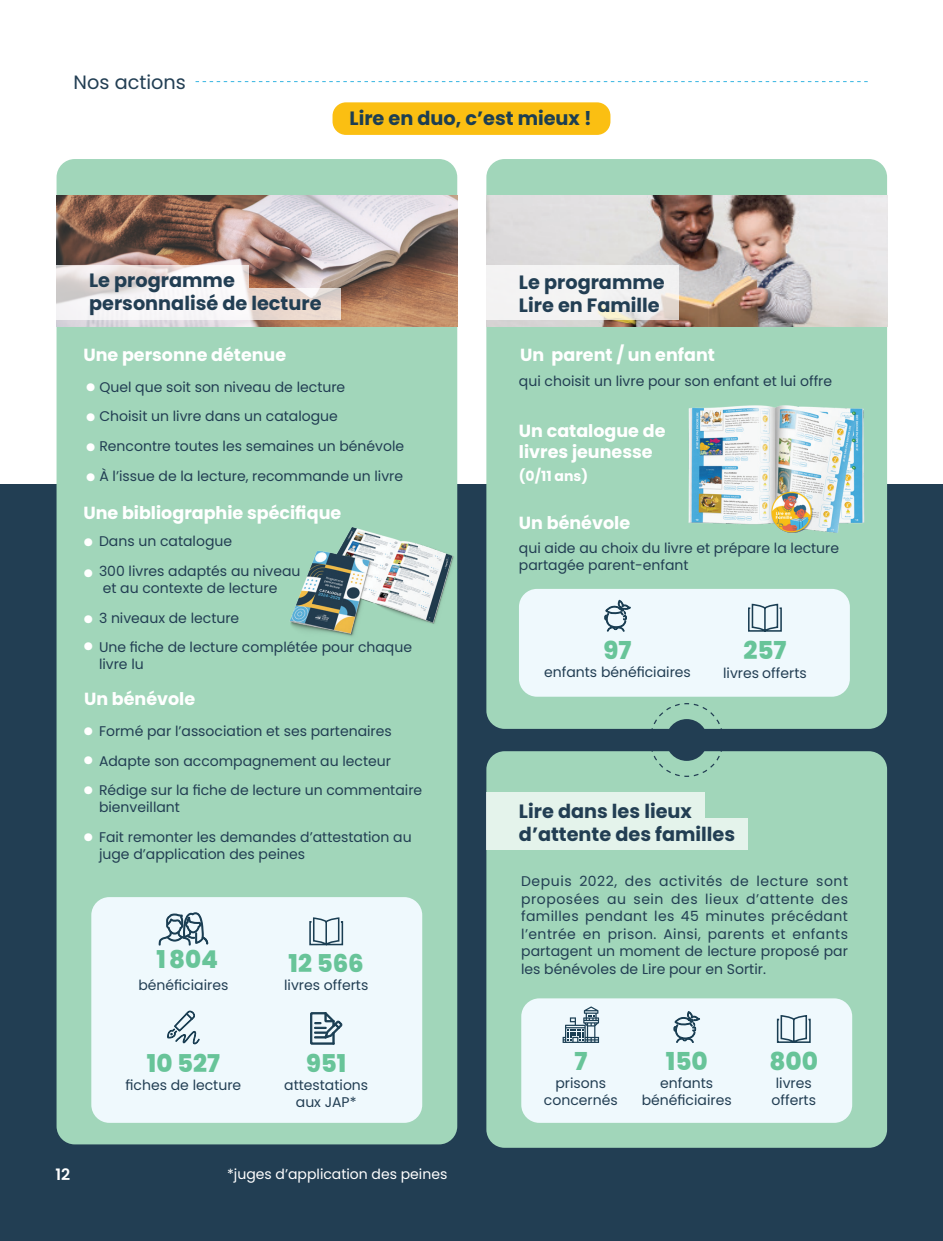
<style>
.page{position:relative;width:943px;height:1241px;background:#fff}
.page>*{position:absolute;margin:0;border:0;box-sizing:border-box;transform-origin:0 0}
.t1{font:700 26.25px/28.7px "Poppins";color:#fff}
.t2{font:800 24.68px "Poppins";color:#68c499}
.t3{font:800 24.5px "Poppins";color:#68c499}
.t4{font:700 19.25px/23.1px "Poppins";color:#223e53}
.t5{font:700 19.25px "Poppins";color:#1c3e52}
.t6{font:19.25px "Poppins";color:#223e53}
.t7{font:700 17.5px/21px "Poppins";color:#fff}
.t8{font:600 15.75px "Poppins";color:#fff}
.t9{font:14px/29.8px "Poppins";color:#223e53}
.t10{font:14px "Poppins";color:#fff}
.t11{font:700 14px "Poppins";color:#fff}
</style>
<div class="page">
<div style="left:0;top:484px;width:943px;height:756px;background:#223e53"></div>
<div style="left:57px;top:159px;width:400px;height:985px;background:#a1d6ba;border-radius:18px"></div>
<div style="left:486px;top:159px;width:401px;height:569px;background:#a1d6ba;border-radius:18px"></div>
<div style="left:486px;top:751px;width:401px;height:396px;background:#a1d6ba;border-radius:18px"></div>
<div style="left:519px;top:588px;width:330px;height:108px;background:#eff9fd;border-radius:18px"></div>
<div style="left:521px;top:998px;width:331px;height:124px;background:#eff9fd;border-radius:18px"></div>
<div style="left:91px;top:897px;width:331px;height:225px;background:#eff9fd;border-radius:18px"></div>
<img style="left:290px;top:527px;width:164px;height:109px">
<img style="left:688px;top:405px;width:177px;height:128px">
<svg style="left:195px;top:81px;width:672px;height:1px"></svg>
<img style="left:57px;top:196px;width:400px;height:130px">
<img style="left:486px;top:196px;width:401px;height:130px">
<svg style="left:57px;top:265px;width:192px;height:22px;background:#ede7e6"></svg>
<div style="left:486px;top:265px;width:193px;height:22px;background:#f4f3f3"></div>
<div style="left:486px;top:792px;width:219px;height:25px;background:#e4f3eb"></div>
<svg style="left:57px;top:287px;width:284px;height:32px;background:#eee8e6"></svg>
<svg style="left:486px;top:287px;width:193px;height:32px;background:#f1efed"></svg>
<div style="left:486px;top:817px;width:262px;height:32px;background:#e4f3eb"></div>
<svg style="left:159px;top:912px;width:49px;height:34px"></svg>
<svg style="left:309px;top:917px;width:35px;height:29px"></svg>
<svg style="left:748px;top:603px;width:34px;height:29px"></svg>
<svg style="left:776px;top:1015px;width:35px;height:28px"></svg>
<svg style="left:167px;top:1010px;width:33px;height:35px"></svg>
<svg style="left:310px;top:1012px;width:32px;height:32px"></svg>
<div style="left:332px;top:102px;width:278px;height:33px;background:#fbbf12;border-radius:13px"></div>
<svg style="left:604px;top:600px;width:27px;height:32px"></svg>
<svg style="left:673px;top:1011px;width:27px;height:32px"></svg>
<svg style="left:562px;top:1006px;width:37px;height:36px"></svg>
<svg style="left:649px;top:703px;width:75px;height:74px"></svg>
<h3 class="t6" style="left:74px;top:71px;width:114px">Nos actions</h3>
<h3 class="t5" style="left:349px;top:107px;width:243px">Lire en duo, c’est mieux !</h3>
<h3 class="t4" style="left:89px;top:268px;width:234px">Le programme personnalisé de lecture</h3>
<h3 class="t4" style="left:519px;top:270px;width:147px">Le programme<br>Lire en Famille</h3>
<p class="t7" style="left:83px;top:344px;width:204px">Une personne détenue</p>
<p class="t7" style="left:520px;top:344px;width:196px">Un parent / un enfant</p>
<p class="t9" style="left:99px;top:372px;width:306px">Quel que soit son niveau de lecture<br>Choisit un livre dans un catalogue Rencontre toutes les semaines un bénévole À l’issue de la lecture, recommande un livre</p>
<h1 class="t1" style="left:84px;top:372px;width:15px">•</h1>
<h1 class="t1" style="left:84px;top:402px;width:15px">•</h1>
<h1 class="t1" style="left:84px;top:432px;width:15px;line-height:29.4px">• •</h1>
<p class="t7" style="left:83px;top:503px;width:259px">Une bibliographie spécifique</p>
<p class="t9" style="left:99px;top:526px;width:203px">Dans un catalogue<br>300 livres adaptés au niveau</p>
<p class="t9" style="left:99px;top:573px;width:314px">et au contexte de lecture<br>3 niveaux de lecture<br>Une fiche de lecture complétée pour chaque</p>
<p class="t9" style="left:99px;top:649px;width:46px">livre lu</p>
<h1 class="t1" style="left:82px;top:527px;width:15px">•</h1>
<h1 class="t1" style="left:82px;top:558px;width:15px">•</h1>
<h1 class="t1" style="left:82px;top:605px;width:15px;line-height:27.7px">• •</h1>
<p class="t7" style="left:84px;top:688px;width:113px">Un bénévole</p>
<h1 class="t1" style="left:82px;top:716px;width:15px">• •</h1>
<p class="t9" style="left:99px;top:716px;width:325px">Formé par l’association et ses partenaires<br>Adapte son accompagnement au lecteur<br>Rédige sur la fiche de lecture un commentaire</p>
<p class="t9" style="left:99px;top:792px;width:314px">bienveillant<br>Fait remonter les demandes d’attestation au</p>
<p class="t9" style="left:99px;top:839px;width:208px">juge d’application des peines</p>
<h1 class="t1" style="left:82px;top:775px;width:15px">•</h1>
<h1 class="t1" style="left:82px;top:822px;width:15px">•</h1>
<p class="t8" style="left:55px;top:1165px;width:16px">12</p>
<h3 class="t3" style="left:156px;top:945px;width:63px">1 804</h3>
<h3 class="t3" style="left:288px;top:948px;width:77px">12 566</h3>
<p class="t9" style="left:138px;top:970px;width:91px">bénéficiaires</p>
<p class="t9" style="left:284px;top:970px;width:86px">livres offerts</p>
<h3 class="t3" style="left:147px;top:1048px;width:75px">10 527</h3>
<h3 class="t3" style="left:306px;top:1048px;width:42px">951</h3>
<p class="t9" style="left:126px;top:1070px;width:117px">fiches de lecture</p>
<p class="t9" style="left:284px;top:1076px;width:85px;line-height:16.8px;text-align:center">attestations aux JAP*</p>
<p class="t10" style="left:227px;top:1165px;width:222px">*juges d’application des peines</p>
<p class="t9" style="left:519px;top:366px;width:315px">qui choisit un livre pour son enfant et lui offre</p>
<p class="t7" style="left:519px;top:420px;width:148px">Un catalogue de livres jeunesse</p>
<p class="t11" style="left:519px;top:468px;width:71px">(0/11 ans)</p>
<p class="t7" style="left:519px;top:512px;width:113px">Un bénévole</p>
<p class="t9" style="left:519px;top:540px;width:322px;line-height:16.8px">qui aide au choix du livre et prépare la lecture partagée parent-enfant</p>
<h2 class="t2" style="left:603px;top:636px;width:29px">97</h2>
<p class="t9" style="left:544px;top:657px;width:148px">enfants bénéficiaires</p>
<h2 class="t2" style="left:743px;top:636px;width:45px">257</h2>
<p class="t9" style="left:723px;top:657px;width:85px">livres offerts</p>
<h3 class="t4" style="left:519px;top:799px;width:218px">Lire dans les lieux d’attente des familles</h3>
<p class="t9" style="left:521px;top:872px;width:328px;line-height:17.5px;text-align:justify">Depuis 2022, des activités de lecture sont proposées au sein des lieux d’attente des familles pendant les 45 minutes précédant l’entrée en prison. Ainsi, parents et enfants partagent un moment de lecture proposé par les bénévoles de Lire pour en Sortir.</p>
<h2 class="t2" style="left:574px;top:1046px;width:14px">7</h2>
<h2 class="t2" style="left:769px;top:1046px;width:50px">800</h2>
<h2 class="t2" style="left:665px;top:1046px;width:43px">150</h2>
<p class="t9" style="left:544px;top:1074px;width:75px;line-height:16.8px;text-align:center">prisons concernés</p>
<p class="t9" style="left:641px;top:1074px;width:91px;line-height:16.8px;text-align:center">enfants bénéficiaires</p>
<p class="t9" style="left:771px;top:1074px;width:46px;line-height:16.8px;text-align:center">livres offerts</p>
</div>
